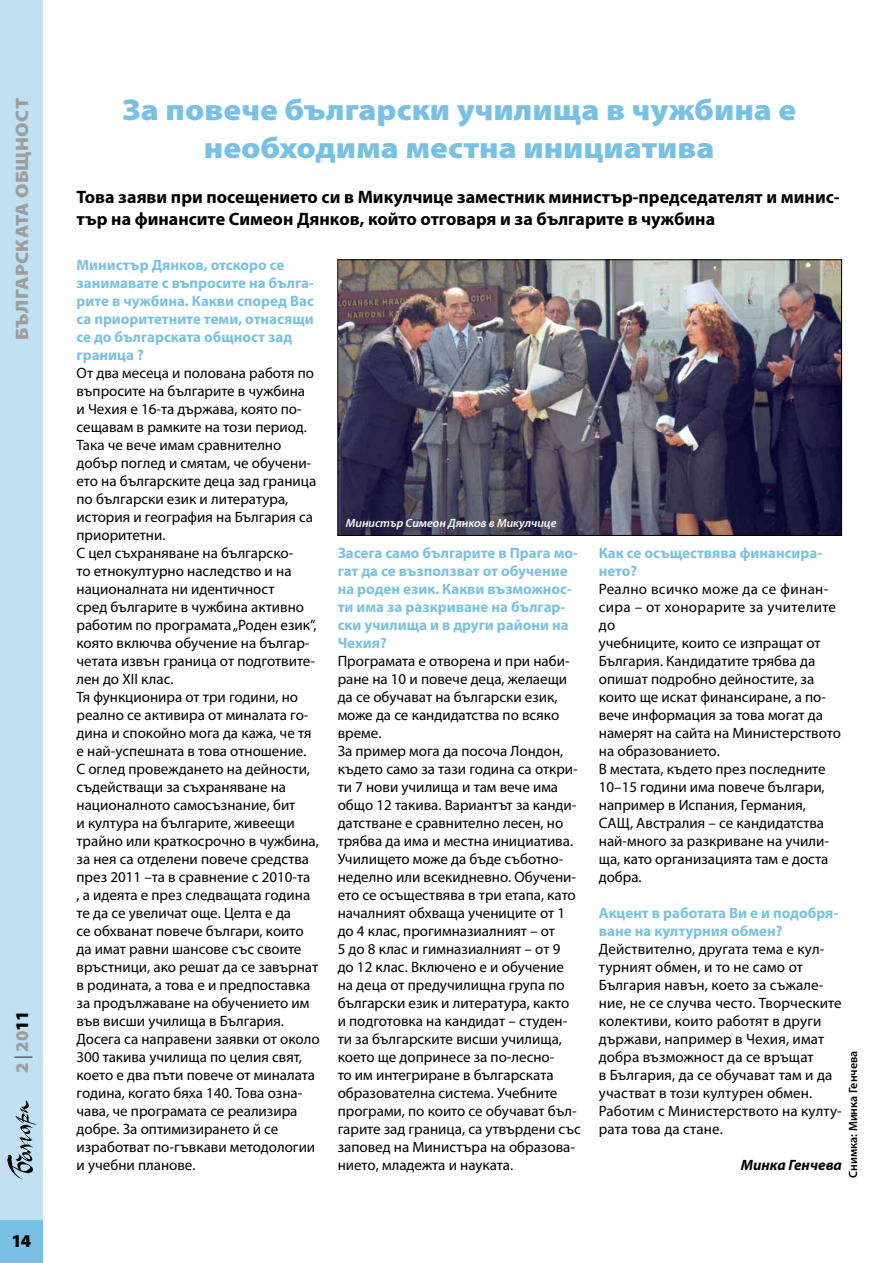
<style>
.page{position:relative;width:893px;height:1263px;background:#fff}
.page>*{position:absolute;margin:0;border:0;box-sizing:border-box;transform-origin:0 0}
.t1{font:900 30px/37.5px "Myriad Pro";color:#79c1e3;text-align:center;scale:1.1 1}
.t2{font:700 18px/22.5px "Myriad Pro";color:#000}
.t3{font:900 18px "Myriad Pro";color:#9c9d9d;scale:1.1 1}
.t4{font:900 18px "Myriad Pro";color:#9c9d9d}
.t5{font:900 18px "Myriad Pro";color:#000}
.t6{font:15px/18px "Myriad Pro";color:#000}
.t7{font:700 15px/18px "Myriad Pro";color:#79c1e3}
.t8{font:italic 700 15px "Myriad Pro";color:#000}
.t9{font:italic 600 12px "Myriad Pro";color:#fff}
.t10{font:600 12px "Myriad Pro";color:#000}
.s1{font-weight:300;color:#000}
.s2{color:#000}
</style>
<div class="page">
<div style="left:0;top:0;width:43px;height:1263px;background:#c1e0f2"></div>
<div style="left:0;top:1220px;width:43px;height:43px;background:#79c1e3"></div>
<img style="left:339px;top:261px;width:501px;height:273px">
<div style="left:337px;top:259px;width:505px;height:277px;border:1px solid #000"></div>
<p class="t3" style="left:10px;top:340px;width:220px;rotate:-90deg">Българската общност</p>
<p class="t3" style="left:10px;top:296px;width:182px;rotate:-90deg">Българите в Чехия</p>
<p class="t4" style="left:10px;top:1073px;width:64px;rotate:-90deg">2 <span class="s1">|</span> 20<span class="s2">11</span></p>
<p class="t5" style="left:12px;top:1229px;width:21px">14</p>
<h1 class="t1" style="left:122px;top:90px;width:614px">За повече български училища в чужбина e необходима местна инициатива</h1>
<p class="t2" style="left:77px;top:185px;width:765px">Това заяви при посещението си в Микулчице заместник министър-председателят и минис&shy;тър на финансите Симеон Дянков, който отговаря и за българите в чужбина</p>
<p class="t7" style="left:77px;top:255px;width:239px">Министър Дянков, отскоро се занимавате с въпросите на бълга&shy;рите в чужбина. Какви според Вас са приоритетните теми, отнасящи се до българската общност зад граница ?</p>
<p class="t6" style="left:77px;top:364px;width:245px">От два месеца и полована работя по въпросите на българите в чужбина<br>и Чехия е 16-та държава, която по&shy;сещавам в рамките на този период.<br>Така че вече имам сравнително добър поглед и смятам, че обучени&shy;ето на българските деца зад граница по български език и литература, история и география на България са приоритетни.<br>С цел съхраняване на българско-<br>то етнокултурно наследство и на националната ни идентичност<br>сред българите в чужбина активно работим по програмата „Роден език“, която включва обучение на българ&shy;четата извън граница от подготвите&shy;лен до ХII клас.<br>Тя функционира от три години, но реално се активира от миналата го&shy;дина и спокойно мога да кажа, че тя е най-успешната в това отношение.<br>С оглед провеждането на дейности, съдействащи за съхраняване на националното самосъзнание, бит<br>и култура на българите, живеещи трайно или краткосрочно в чужбина, за нея са отделени повече средства през 2011 –та в сравнение с 2010-та<br>, а идеята е през следващата година те да се увеличат още. Целта е да<br>се обхванат повече българи, които да имат равни шансове със своите връстници, ако решат да се завърнат в родината, а това е и предпоставка за продължаване на обучението им във висши училища в България.<br>Досега са направени заявки от около<br>300 такива училища по целия свят, което е два пъти повече от миналата година, когато бяха 140. Това озна&shy;чава, че програмата се реализира добре. За оптимизирането й се изработват по-гъвкави методологии и учебни планове.</p>
<p class="t9" style="left:346px;top:516px;width:212px">Министър Симеон Дянков в Микулчице</p>
<p class="t7" style="left:338px;top:543px;width:242px">Засега само българите в Прага мо&shy;гат да се възползват от обучение на роден език. Какви възможнос&shy;ти има за разкриване на българ&shy;ски училища и в други райони на<br>Чехия?</p>
<p class="t6" style="left:338px;top:652px;width:245px">Програмата е отворена и при наби&shy;ране на 10 и повече деца, желаещи да се обучават на български език, може да се кандидатства по всяко време.<br>За пример мога да посоча Лондон, където само за тази година са откри&shy;ти 7 нови училища и там вече има общо 12 такива. Вариантът за канди&shy;датстване е сравнително лесен, но трябва да има и местна инициатива.<br>Училището може да бъде съботно&shy;неделно или всекидневно. Обучени&shy;ето се осъществява в три етапа, като началният обхваща учениците от 1 до 4 клас, прогимназиалният – от<br>5 до 8 клас и гимназиалният – от 9<br>до 12 клас. Включено е и обучение на деца от предучилищна група по български език и литература, както и подготовка на кандидат – студен&shy;ти за българските висши училища, което ще допринесе за по-лесно-<br>то им интегриране в българската образователна система. Учебните програми, по които се обучават бъл&shy;гарите зад граница, са утвърдени със заповед на Министъра на образова&shy;нието, младежта и науката.</p>
<p class="t7" style="left:599px;top:543px;width:225px">Как се осъществява финансира&shy;нето?</p>
<p class="t6" style="left:599px;top:580px;width:244px">Реално всичко може да се финан&shy;сира – от хонорарите за учителите до<br>учебниците, които се изпращат от<br>България. Кандидатите трябва да опишат подробно дейностите, за които ще искат финансиране, а по&shy;вече информация за това могат да намерят на сайта на Министерството на образованието.<br>В местата, където през последните<br>10–15 години има повече българи, например в Испания, Германия,<br>САЩ, Австралия – се кандидатства най-много за разкриване на учили&shy;ща, като организацията там е доста добра.</p>
<p class="t7" style="left:599px;top:903px;width:241px">Акцент в работата Ви е и подобря&shy;ване на културния обмен?</p>
<p class="t6" style="left:599px;top:940px;width:244px">Действително, другата тема е кул&shy;турният обмен, и то не само от<br>България навън, което за съжале&shy;ние, не се случва често. Творческите колективи, които работят в други държави, например в Чехия, имат добра възможност да се връщат<br>в България, да се обучават там и да участват в този културен обмен.<br>Работим с Министерството на култу&shy;рата това да стане.</p>
<p class="t8" style="left:741px;top:1155px;width:103px">Минка Генчева</p>
<p class="t10" style="left:845px;top:1178px;width:129px;rotate:-90deg">Снимка: Минка Генчева</p>
</div>
